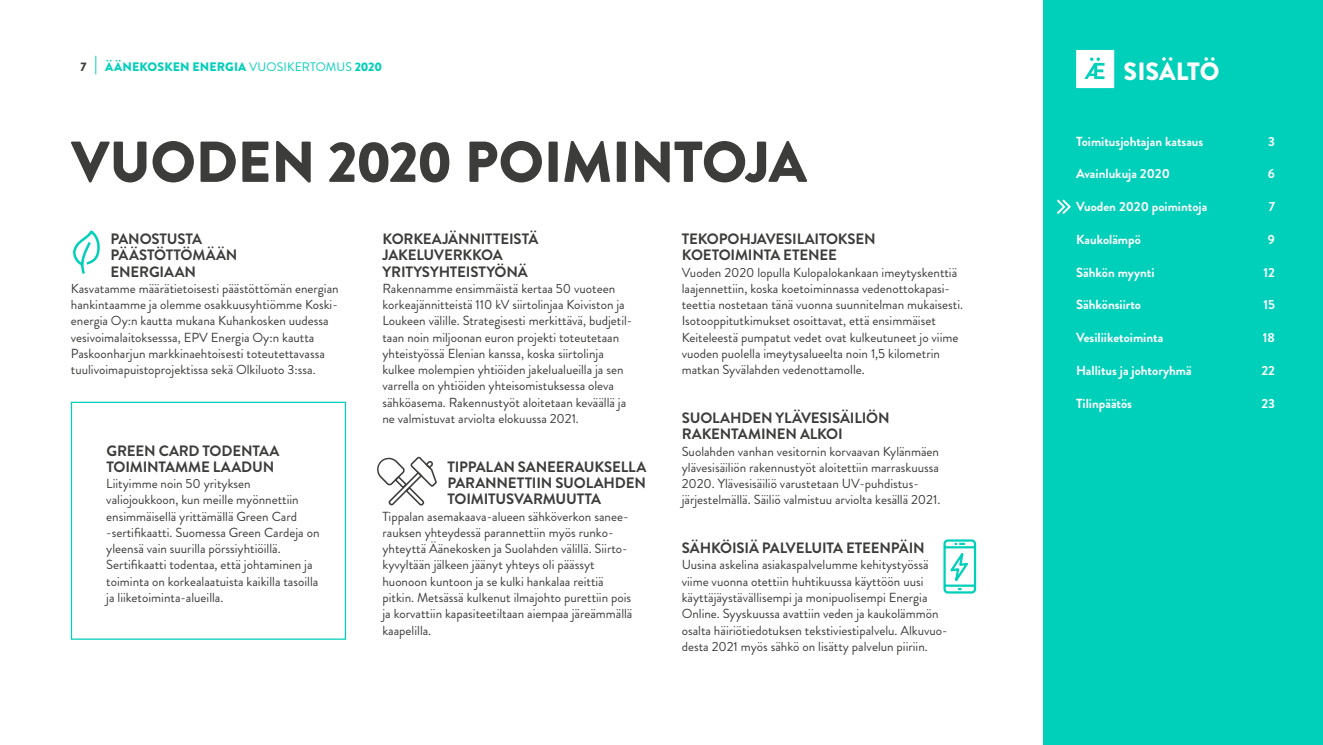
<style>
.page{position:relative;width:1323px;height:745px;background:#fff}
.page>*{position:absolute;margin:0;border:0;box-sizing:border-box;transform-origin:0 0}
.t1{font:900 57.5px "Brandon Grotesque";letter-spacing:-.01em;color:#3c3c3b}
.t2{font:900 25px "Brandon Grotesque";color:#fff}
.t3{font:700 15px/16.2px "Brandon Grotesque";letter-spacing:-.01em;color:#3c3c3b}
.base{font:13.12px/16.2px "Brandon Grotesque";color:#3c3c3b}
.t4{font:700 13.12px "Brandon Grotesque";color:#fff}
.t5{font:900 12.25px "Brandon Grotesque";letter-spacing:.01em;color:#00cfb9}
.t6{font:900 12.25px "Brandon Grotesque";color:#3c3c3b}
.s1{font-weight:400}
</style>
<div class="page">
<div style="left:1043px;top:0;width:280px;height:744px;background:#00cfb9"></div>
<svg style="left:1076px;top:50px;width:38px;height:38px"></svg>
<svg style="left:95px;top:56px;width:1px;height:18px"></svg>
<div style="left:71px;top:401px;width:275px;height:238px;border:1px solid #00cfb9"></div>
<svg style="left:1057px;top:199px;width:14px;height:15px"></svg>
<svg style="left:943px;top:539px;width:34px;height:55px"></svg>
<svg style="left:74px;top:230px;width:26px;height:44px"></svg>
<svg style="left:377px;top:456px;width:60px;height:49px"></svg>
<p class="t6" style="left:80px;top:58px;width:8px">7</p>
<p class="t5" style="left:105px;top:58px;width:278px">ÄÄNEKOSKEN ENERGIA <span class="s1">VUOSIKERTOMUS</span> 2020</p>
<h2 class="t2" style="left:1123px;top:53px;width:97px">SISÄLTÖ</h2>
<h1 class="t1" style="left:71px;top:121px;width:737px">VUODEN 2020 POIMINTOJA</h1>
<h2 class="t3" style="left:111px;top:231px;width:129px">PANOSTUSTA<br>PÄÄSTÖTTÖMÄÄN<br>ENERGIAAN</h2>
<p class="base" style="left:71px;top:280px;width:269px">Kasvatamme määrätietoisesti päästöttömän energian hankintaamme ja olemme osakkuusyhtiömme Koski&shy;energia Oy:n kautta mukana Kuhankosken uudessa vesivoimalaitoksesssa, EPV Energia Oy:n kautta Paskoonharjun markkinaehtoisesti toteutettavassa tuulivoimapuistoprojektissa sekä Olkiluoto 3:ssa.</p>
<h2 class="t3" style="left:106px;top:442px;width:175px">GREEN CARD TODENTAA<br>TOIMINTAMME LAADUN</h2>
<p class="base" style="left:106px;top:475px;width:215px">Liityimme noin 50 yrityksen valiojoukkoon, kun meille myönnettiin ensimmäisellä yrittämällä Green Card -sertifikaatti. Suomessa Green Cardeja on yleensä vain suurilla pörssiyhtiöillä.<br>Sertifikaatti todentaa, että johtaminen ja toiminta on korkealaatuista kaikilla tasoilla ja liiketoiminta-alueilla.</p>
<h2 class="t3" style="left:382px;top:231px;width:157px">KORKEAJÄNNITTEISTÄ<br>JAKELUVERKKOA<br>YRITYSYHTEISTYÖNÄ</h2>
<p class="base" style="left:382px;top:280px;width:251px">Rakennamme ensimmäistä kertaa 50 vuoteen korkeajännitteistä 110 kV siirtolinjaa Koiviston ja Loukeen välille. Strategisesti merkittävä, budjetil&shy;taan noin miljoonan euron projekti toteutetaan yhteistyössä Elenian kanssa, koska siirtolinja kulkee molempien yhtiöiden jakelualueilla ja sen varrella on yhtiöiden yhteisomistuksessa oleva sähköasema. Rakennustyöt aloitetaan keväällä ja ne valmistuvat arviolta elokuussa 2021.</p>
<h2 class="t3" style="left:447px;top:458px;width:200px;text-align:justify">TIPPALAN SANEERAUKSELLA PARANNETTIIN SUOLAHDEN TOIMITUSVARMUUTTA</h2>
<p class="base" style="left:382px;top:508px;width:251px">Tippalan asemakaava-alueen sähköverkon sanee&shy;rauksen yhteydessä parannettiin myös runko&shy;yhteyttä Äänekosken ja Suolahden välillä. Siirto&shy;kyvyltään jälkeen jäänyt yhteys oli päässyt huonoon kuntoon ja se kulki hankalaa reittiä pitkin. Metsässä kulkenut ilmajohto purettiin pois ja korvattiin kapasiteetiltaan aiempaa järeämmällä kaapelilla.</p>
<h2 class="t3" style="left:682px;top:231px;width:196px">TEKOPOHJAVESILAITOKSEN<br>KOETOIMINTA ETENEE</h2>
<p class="base" style="left:682px;top:264px;width:281px">Vuoden 2020 lopulla Kulopalokankaan imeytyskenttiä laajennettiin, koska koetoiminnassa vedenottokapasi&shy;teettia nostetaan tänä vuonna suunnitelman mukaisesti.<br>Isotooppitutkimukset osoittavat, että ensimmäiset Keiteleestä pumpatut vedet ovat kulkeutuneet jo viime vuoden puolella imeytysalueelta noin 1,5 kilometrin matkan Syvälahden vedenottamolle.</p>
<h2 class="t3" style="left:682px;top:409px;width:209px">SUOLAHDEN YLÄVESISÄILIÖN<br>RAKENTAMINEN ALKOI</h2>
<p class="base" style="left:682px;top:443px;width:259px">Suolahden vanhan vesitornin korvaavan Kylänmäen ylävesisäiliön rakennustyöt aloitettiin marraskuussa 2020. Ylävesisäiliö varustetaan UV-puhdistus&shy;järjestelmällä. Säiliö valmistuu arviolta kesällä 2021.</p>
<h2 class="t3" style="left:682px;top:539px;width:244px">SÄHKÖISIÄ PALVELUITA ETEENPÄIN</h2>
<p class="base" style="left:682px;top:556px;width:267px">Uusina askelina asiakaspalvelumme kehitystyössä viime vuonna otettiin huhtikuussa käyttöön uusi käyttäjäystävällisempi ja monipuolisempi Energia Online. Syyskuussa avattiin veden ja kaukolämmön osalta häiriötiedotuksen tekstiviestipalvelu. Alkuvuo&shy;desta 2021 myös sähkö on lisätty palvelun piiriin.</p>
<p class="t4" style="left:1076px;top:132px;width:129px">Toimitusjohtajan katsaus</p>
<p class="t4" style="left:1268px;top:132px;width:8px">3</p>
<p class="t4" style="left:1076px;top:164px;width:95px">Avainlukuja 2020</p>
<p class="t4" style="left:1268px;top:164px;width:9px">6</p>
<p class="t4" style="left:1076px;top:197px;width:133px">Vuoden 2020 poimintoja</p>
<p class="t4" style="left:1268px;top:197px;width:8px">7</p>
<p class="t4" style="left:1076px;top:230px;width:66px">Kaukolämpö</p>
<p class="t4" style="left:1268px;top:230px;width:9px">9</p>
<p class="t4" style="left:1076px;top:263px;width:80px">Sähkön myynti</p>
<p class="t4" style="left:1263px;top:263px;width:13px">12</p>
<p class="t4" style="left:1076px;top:295px;width:66px">Sähkönsiirto</p>
<p class="t4" style="left:1263px;top:295px;width:13px">15</p>
<p class="t4" style="left:1076px;top:328px;width:89px">Vesiliiketoiminta</p>
<p class="t4" style="left:1263px;top:328px;width:14px">18</p>
<p class="t4" style="left:1076px;top:361px;width:117px">Hallitus ja johtoryhmä</p>
<p class="t4" style="left:1261px;top:361px;width:15px">22</p>
<p class="t4" style="left:1076px;top:393px;width:57px">Tilinpäätös</p>
<p class="t4" style="left:1261px;top:393px;width:15px">23</p>
</div>
